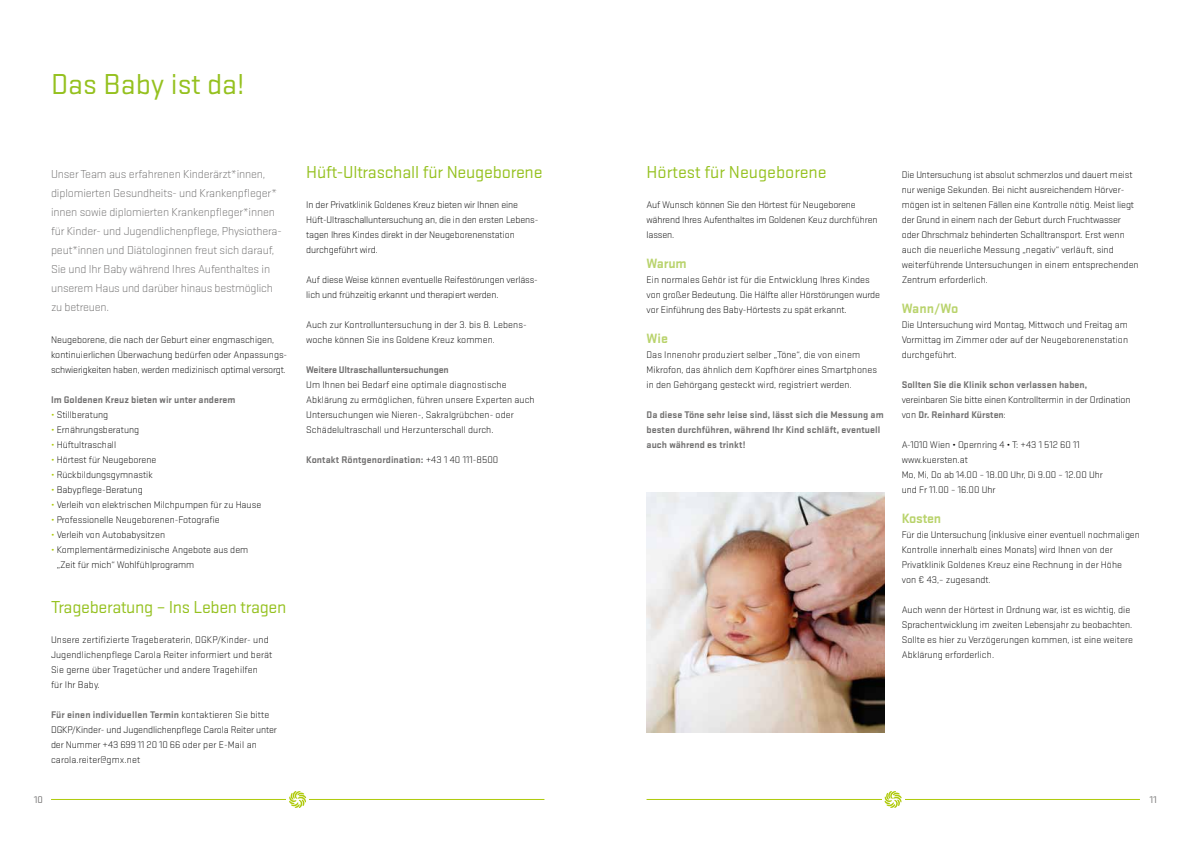
<style>
.page{position:relative;width:1191px;height:842px;background:#fff}
.page>*{position:absolute;margin:0;border:0;box-sizing:border-box;transform-origin:0 0}
.t1{font:30px "Stratum 2";color:#95c11f}
.t2{font:18px "Stratum 2";letter-spacing:-.01em;color:#95c11f}
.t3{font:700 14px "Stratum 2";letter-spacing:-.015em;color:#b9d36c}
.t4{font:300 12px/19px "Stratum 2";letter-spacing:-.01em;color:#706f6f}
.t5{font:300 10px/15px "Stratum 2";color:#000}
.t6{font:700 10px/15px "Stratum 2";color:#706f6f}
.t7{font:10px "Stratum 2";color:#706f6f}
.s1{color:#afca0b}
.s2{font-weight:700;color:#706f6f}
.s3{font-weight:300;color:#000}
</style>
<div class="page">
<hr style="left:646px;top:799px;width:494px;height:1px;background:#afca0b">
<div style="left:882px;top:789px;width:22px;height:20px;background:#fff"></div>
<svg style="left:884px;top:791px;width:17px;height:17px"></svg>
<hr style="left:51px;top:799px;width:493px;height:1px;background:#afca0b">
<div style="left:286px;top:789px;width:23px;height:20px;background:#fff"></div>
<svg style="left:289px;top:791px;width:17px;height:17px"></svg>
<img style="left:646px;top:493px;width:238px;height:240px">
<h1 class="t1" style="left:51px;top:64px;width:195px">Das Baby ist da!</h1>
<p class="t4" style="left:51px;top:164px;width:232px">Unser Team aus erfahrenen Kinderärzt*innen, diplomierten Gesundheits- und Krankenpfleger* innen sowie diplomierten Krankenpfleger*innen für Kinder- und Jugendlichenpflege, Physiothera&shy;peut*innen und Diätologinnen freut sich darauf, Sie und Ihr Baby während Ihres Aufenthaltes in unserem Haus und darüber hinaus bestmöglich zu betreuen.</p>
<p class="t5" style="left:51px;top:331px;width:238px">Neugeborene, die nach der Geburt einer engmaschigen, kontinuierlichen Überwachung bedürfen oder Anpassungs&shy;schwierigkeiten haben, werden medizinisch optimal versorgt.</p>
<p class="t6" style="left:51px;top:391px;width:186px">Im Goldenen Kreuz bieten wir unter anderem</p>
<p class="t5" style="left:51px;top:406px;width:59px"><span class="s1">•</span> Stillberatung</p>
<p class="t5" style="left:51px;top:421px;width:90px"><span class="s1">•</span> Ernährungsberatung</p>
<p class="t5" style="left:51px;top:436px;width:67px"><span class="s1">•</span> Hüftultraschall</p>
<p class="t5" style="left:51px;top:451px;width:107px"><span class="s1">•</span> Hörtest für Neugeborene</p>
<p class="t5" style="left:51px;top:466px;width:103px"><span class="s1">•</span> Rückbildungsgymnastik</p>
<p class="t5" style="left:51px;top:481px;width:93px"><span class="s1">•</span> Babypflege-Beratung</p>
<p class="t5" style="left:51px;top:496px;width:212px"><span class="s1">•</span> Verleih von elektrischen Milchpumpen für zu Hause</p>
<p class="t5" style="left:51px;top:511px;width:170px"><span class="s1">•</span> Professionelle Neugeborenen-Fotografie</p>
<p class="t5" style="left:51px;top:526px;width:116px"><span class="s1">•</span> Verleih von Autobabysitzen</p>
<p class="t5" style="left:57px;top:541px;width:193px;text-indent:-6px"><span class="s1">•</span> Komplementärmedizinische Angebote aus dem „Zeit für mich“ Wohlfühlprogramm</p>
<h2 class="t2" style="left:51px;top:595px;width:237px">Trageberatung – Ins Leben tragen</h2>
<p class="t5" style="left:51px;top:631px;width:223px">Unsere zertifizierte Trageberaterin, DGKP/Kinder- und Jugendlichenpflege Carola Reiter informiert und berät Sie gerne über Tragetücher und andere Tragehilfen<br>für Ihr Baby.</p>
<p class="t5" style="left:51px;top:706px;width:227px"><span class="s2">Für einen individuellen Termin</span> kontaktieren Sie bitte DGKP/Kinder- und Jugendlichenpflege Carola Reiter unter der Nummer +43 699 11 20 10 66 oder per E-Mail an carola.reiter@gmx.net</p>
<h2 class="t2" style="left:306px;top:160px;width:238px">Hüft-Ultraschall für Neugeborene</h2>
<p class="t5" style="left:306px;top:196px;width:233px">In der Privatklinik Goldenes Kreuz bieten wir Ihnen eine Hüft-Ultraschalluntersuchung an, die in den ersten Lebens&shy;tagen Ihres Kindes direkt in der Neugeborenenstation durchgeführt wird.</p>
<p class="t5" style="left:306px;top:271px;width:233px">Auf diese Weise können eventuelle Reifestörungen verläss&shy;lich und frühzeitig erkannt und therapiert werden.</p>
<p class="t5" style="left:306px;top:316px;width:222px">Auch zur Kontrolluntersuchung in der 3. bis 8. Lebens&shy;woche können Sie ins Goldene Kreuz kommen.</p>
<p class="t6" style="left:306px;top:361px;width:144px">Weitere Ultraschalluntersuchungen</p>
<p class="t5" style="left:306px;top:376px;width:230px">Um Ihnen bei Bedarf eine optimale diagnostische Abklärung zu ermöglichen, führen unsere Experten auch Untersuchungen wie Nieren-, Sakralgrübchen- oder Schädelultraschall und Herzunterschall durch.</p>
<p class="t6" style="left:306px;top:451px;width:194px">Kontakt Röntgenordination: <span class="s3">+43 1 40 111-8500</span></p>
<h2 class="t2" style="left:646px;top:160px;width:181px">Hörtest für Neugeborene</h2>
<p class="t5" style="left:646px;top:196px;width:233px">Auf Wunsch können Sie den Hörtest für Neugeborene während Ihres Aufenthaltes im Goldenen Keuz durchführen lassen.</p>
<h3 class="t3" style="left:646px;top:253px;width:42px">Warum</h3>
<p class="t5" style="left:646px;top:271px;width:235px">Ein normales Gehör ist für die Entwicklung Ihres Kindes von großer Bedeutung. Die Hälfte aller Hörstörungen wurde vor Einführung des Baby-Hörtests zu spät erkannt.</p>
<h3 class="t3" style="left:646px;top:328px;width:23px">Wie</h3>
<p class="t5" style="left:646px;top:346px;width:232px">Das Innenohr produziert selber „Töne“, die von einem<br>Mikrofon, das ähnlich dem Kopfhörer eines Smartphones in den Gehörgang gesteckt wird, registriert werden.</p>
<p class="t6" style="left:646px;top:406px;width:239px">Da diese Töne sehr leise sind, lässt sich die Messung am besten durchführen, während Ihr Kind schläft, eventuell auch während es trinkt!</p>
<p class="t5" style="left:901px;top:166px;width:238px">Die Untersuchung ist absolut schmerzlos und dauert meist nur wenige Sekunden. Bei nicht ausreichendem Hörver&shy;mögen ist in seltenen Fällen eine Kontrolle nötig. Meist liegt der Grund in einem nach der Geburt durch Fruchtwasser oder Ohrschmalz behinderten Schalltransport. Erst wenn auch die neuerliche Messung „negativ“ verläuft, sind weiterführende Untersuchungen in einem entsprechenden Zentrum erforderlich.</p>
<h3 class="t3" style="left:901px;top:298px;width:58px">Wann/Wo</h3>
<p class="t5" style="left:901px;top:316px;width:228px;text-align:justify">Die Untersuchung wird Montag, Mittwoch und Freitag am Vormittag im Zimmer oder auf der Neugeborenenstation durchgeführt.</p>
<p class="t6" style="left:901px;top:376px;width:187px">Sollten Sie die Klinik schon verlassen haben,</p>
<p class="t5" style="left:901px;top:391px;width:230px">vereinbaren Sie bitte einen Kontrolltermin in der Ordination von <span class="s2">Dr. Reinhard Kürsten</span>:</p>
<p class="t5" style="left:901px;top:436px;width:203px">A-1010 Wien • Opernring 4 • T: +43 1 512 60 11 www.kuersten.at<br>Mo, Mi, Do ab 14.00 – 18.00 Uhr, Di 9.00 – 12.00 Uhr und Fr 11.00 – 16.00 Uhr</p>
<h3 class="t3" style="left:901px;top:508px;width:41px">Kosten</h3>
<p class="t5" style="left:901px;top:526px;width:240px">Für die Untersuchung (inklusive einer eventuell nochmaligen Kontrolle innerhalb eines Monats) wird Ihnen von der Privatklinik Goldenes Kreuz eine Rechnung in der Höhe<br>von € 43,– zugesandt.</p>
<p class="t5" style="left:901px;top:601px;width:233px">Auch wenn der Hörtest in Ordnung war, ist es wichtig, die Sprachentwicklung im zweiten Lebensjahr zu beobachten.<br>Sollte es hier zu Verzögerungen kommen, ist eine weitere Abklärung erforderlich.</p>
<p class="t7" style="left:34px;top:793px;width:10px">10</p>
<p class="t7" style="left:1149px;top:793px;width:9px">11</p>
</div>
